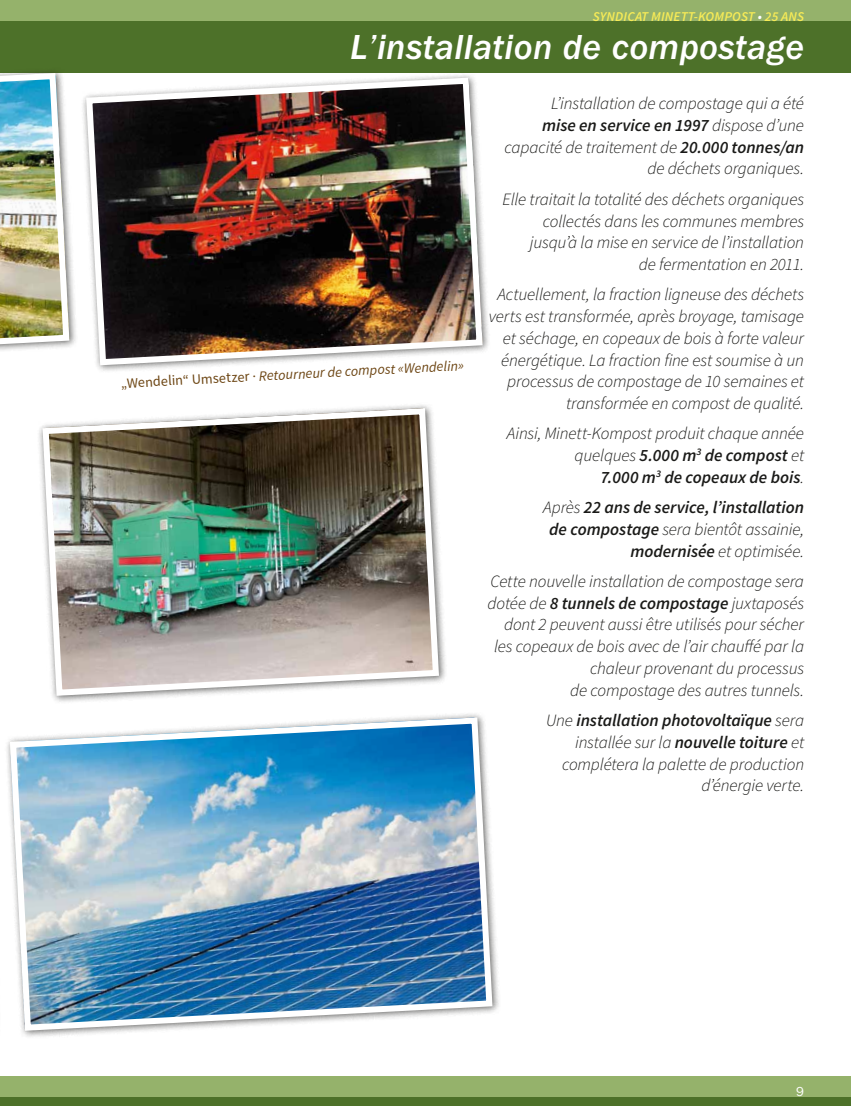
<style>
.page{position:relative;width:851px;height:1106px;background:#fff}
.page>*{position:absolute;margin:0;border:0;box-sizing:border-box;transform-origin:0 0}
.t1{font:italic 500 36px "Itc Franklin";letter-spacing:.01em;color:#fff}
.t2{font:italic 300 17.25px/21.8px "Source Sans Pro";letter-spacing:-.01em;color:#1a1a18;text-align:right}
.t3{font:italic 600 17.25px/21.8px "Source Sans Pro";letter-spacing:-.005em;color:#1a1a18;text-align:right}
.t4{font:italic 14.25px "Source Sans Pro";color:#6d4614}
.t5{font:italic 600 13.5px "Source Sans Pro";letter-spacing:.01em;color:#f7eb56}
.t6{font:13.5px "Itc Franklin";color:#fff}
.s1{color:#fff}
.s2{font-style:normal}
.s3{font-weight:600}
.s4{font-weight:300}
</style>
<div class="page">
<div style="left:0;top:1076px;width:850px;height:21px;background:#95b26b"></div>
<div style="left:0;top:0;width:850px;height:21px;background:#95b26b"></div>
<div style="left:0;top:1097px;width:850px;height:9px;background:#4d7129"></div>
<div style="left:0;top:21px;width:850px;height:51px;background:#4d7129"></div>
<div style="left:0;top:68px;width:78px;height:308px;background:#1a1a18;opacity:.65"></div>
<img style="left:0;top:70px;width:72px;height:301px">
<img style="left:83px;top:75px;width:402px;height:293px">
<img style="left:39px;top:405px;width:403px;height:294px">
<img style="left:7px;top:714px;width:488px;height:319px">
<p class="t5" style="left:592px;top:8px;width:198px">Syndicat Minett-Kompost <span class="s1">•</span> 25 ANS</p>
<h1 class="t1" style="left:350px;top:27px;width:455px">L’installation de compostage</h1>
<p class="t4" style="left:120px;top:374px;width:345px;rotate:-3deg"><span class="s2">„Wendelin“ Umsetzer·</span> Retourneur de compost «Wendelin»</p>
<p class="t2" style="left:504px;top:93px;width:301px">L’installation de compostage qui a été<br><span class="s3">mise en service en 1997</span> dispose d’une capacité de traitement de <span class="s3">20.000 tonnes/an </span>de déchets organiques.</p>
<p class="t2" style="left:502px;top:188px;width:303px">Elle traitait la totalité des déchets organiques collectés dans les communes membres jusqu’à la mise en service de l’installation<br>de fermentation en 2011.</p>
<p class="t2" style="left:488px;top:284px;width:317px">Actuellement, la fraction ligneuse des déchets verts est transformée, après broyage, tamisage et séchage, en copeaux de bois à forte valeur énergétique. La fraction fine est soumise à un processus de compostage de 10 semaines et transformée en compost de qualité.</p>
<p class="t2" style="left:507px;top:423px;width:299px">Ainsi, Minett-Kompost produit chaque année quelques <span class="s3">5.000 m</span><sup>3</sup> <span class="s3">de compost</span> et<br><span class="s3">7.000 m</span><sup>3</sup> <span class="s3">de copeaux de bois</span>.</p>
<p class="t3" style="left:543px;top:496px;width:262px"><span class="s4">Après</span> 22 ans de service, l’installation de compostage <span class="s4">sera bientôt assainie, </span>modernisée <span class="s4">et optimisée.</span></p>
<p class="t2" style="left:487px;top:570px;width:318px">Cette nouvelle installation de compostage sera dotée de <span class="s3">8 tunnels de compostage</span> juxtaposés dont 2 peuvent aussi être utilisés pour sécher les copeaux de bois avec de l’air chauffé par la chaleur provenant du processus<br>de compostage des autres tunnels.</p>
<p class="t2" style="left:546px;top:709px;width:259px">Une <span class="s3">installation photovoltaïque</span> sera installée sur la <span class="s3">nouvelle toiture</span> et complétera la palette de production d’énergie verte.</p>
<p class="t6" style="left:796px;top:1083px;width:9px">9</p>
</div>
